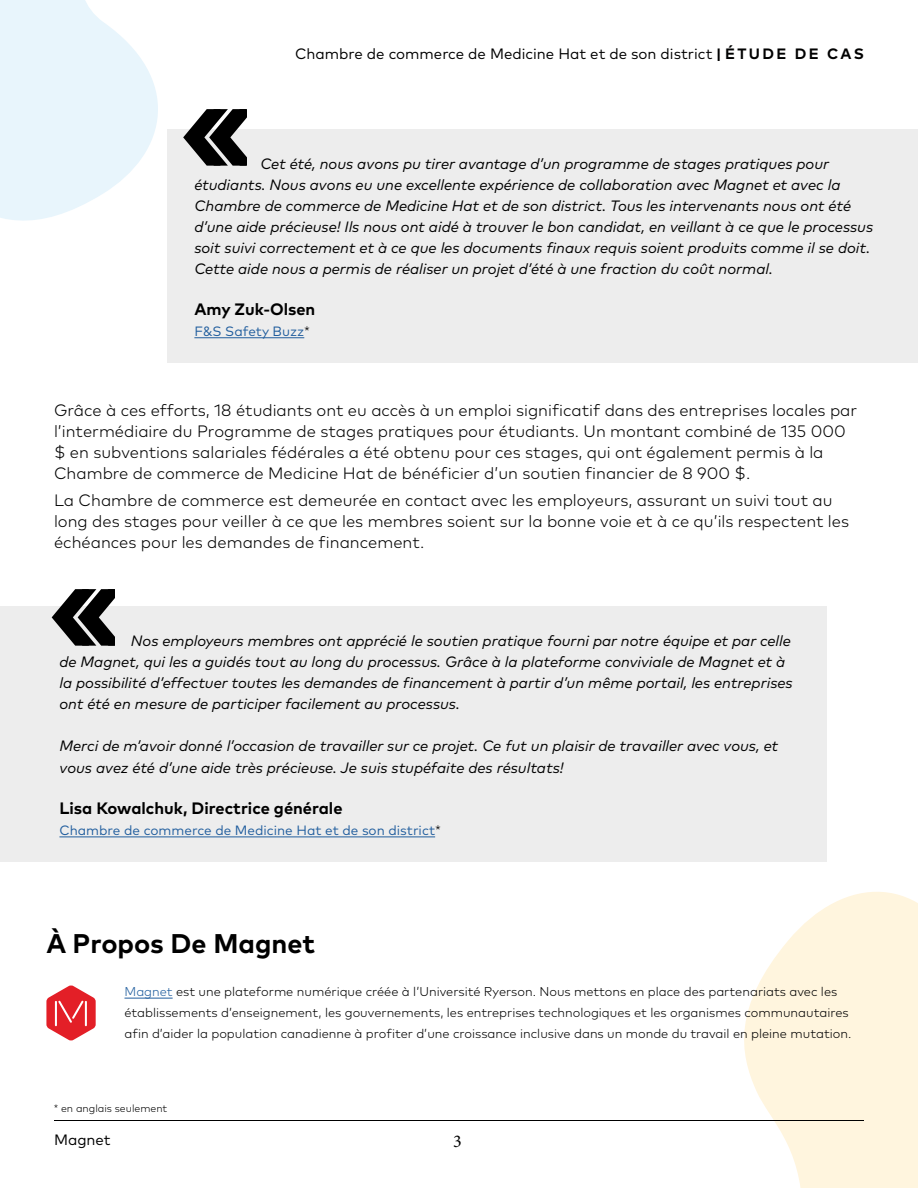
<style>
.page{position:relative;width:918px;height:1188px;background:#fff}
.page>*{position:absolute;margin:0;border:0;box-sizing:border-box;transform-origin:0 0}
.t1{font:700 27px "Mark Pro";color:#000}
.t2{font:18px "Minion Pro";color:#000}
.t3{font:300 16.5px/21px "Mark Pro";color:#000}
.t4{font:700 16.5px "Mark Pro";color:#000}
.t5{font:italic 15px/21px "Mark Pro";color:#000}
.t6{font:15px "Mark Pro";color:#000}
.t7{font:13.5px "Mark Pro";color:#215e9e}
.t8{font:300 12.75px/21px "Mark Pro";color:#000}
.t9{font:300 10.5px "Mark Pro";color:#000}
.s1{font-weight:700}
.s2{font-weight:700;color:#000101}
.s3{font-weight:300;color:#000}
.s4{color:#215e9e}
</style>
<div class="page">
<hr style="left:54px;top:1120px;width:810px;height:1px;background:#000">
<svg style="left:744px;top:892px;width:174px;height:296px;fill:#fff5de"></svg>
<div style="left:0;top:607px;width:826px;height:255px;background:#ededed"></div>
<hr style="left:59px;top:836px;width:376px;height:1px;background:#215e9e">
<svg style="left:52px;top:589px;width:63px;height:57px"></svg>
<hr style="left:124px;top:998px;width:49px;height:1px;background:#215e9e">
<div style="left:167px;top:130px;width:751px;height:233px;background:#ededed"></div>
<hr style="left:194px;top:337px;width:110px;height:1px;background:#215e9e">
<svg style="left:0;top:0;width:247px;height:221px"></svg>
<svg style="left:46px;top:985px;width:50px;height:56px"></svg>
<p class="t6" style="left:295px;top:42px;width:570px">Chambre de commerce de Medicine Hat et de son district <span class="s1">|</span> <span class="s2">É T U D E D E C A S</span></p>
<p class="t5" style="left:194px;top:152px;width:680px;text-indent:66px">Cet été, nous avons pu tirer avantage d’un programme de stages pratiques pour étudiants. Nous avons eu une excellente expérience de collaboration avec Magnet et avec la Chambre de commerce de Medicine Hat et de son district. Tous les intervenants nous ont été d’une aide précieuse! Ils nous ont aidé à trouver le bon candidat, en veillant à ce que le processus soit suivi correctement et à ce que les documents finaux requis soient produits comme il se doit.<br>Cette aide nous a permis de réaliser un projet d’été à une fraction du coût normal.</p>
<p class="t4" style="left:194px;top:297px;width:122px">Amy Zuk-Olsen</p>
<p class="t7" style="left:194px;top:321px;width:117px">F&amp;S Safety Buzz<span class="s3">*</span></p>
<p class="t3" style="left:54px;top:398px;width:805px">Grâce à ces efforts, 18 étudiants ont eu accès à un emploi significatif dans des entreprises locales par l’intermédiaire du Programme de stages pratiques pour étudiants. Un montant combiné de 135 000 $ en subventions salariales fédérales a été obtenu pour ces stages, qui ont également permis à la Chambre de commerce de Medicine Hat de bénéficier d’un soutien financier de 8 900 $.</p>
<p class="t3" style="left:54px;top:489px;width:797px">La Chambre de commerce est demeurée en contact avec les employeurs, assurant un suivi tout au long des stages pour veiller à ce que les membres soient sur la bonne voie et à ce qu’ils respectent les échéances pour les demandes de financement.</p>
<p class="t5" style="left:59px;top:629px;width:735px;text-indent:72px">Nos employeurs membres ont apprécié le soutien pratique fourni par notre équipe et par celle de Magnet, qui les a guidés tout au long du processus. Grâce à la plateforme conviviale de Magnet et à la possibilité d’effectuer toutes les demandes de financement à partir d’un même portail, les entreprises ont été en mesure de participer facilement au processus.</p>
<p class="t5" style="left:59px;top:734px;width:720px;line-height:21.6px">Merci de m’avoir donné l’occasion de travailler sur ce projet. Ce fut un plaisir de travailler avec vous, et vous avez été d’une aide très précieuse. Je suis stupéfaite des résultats!</p>
<p class="t4" style="left:59px;top:796px;width:285px">Lisa Kowalchuk, Directrice générale</p>
<p class="t7" style="left:59px;top:820px;width:383px">Chambre de commerce de Medicine Hat et de son district<span class="s3">*</span></p>
<h1 class="t1" style="left:46px;top:923px;width:270px">À Propos De Magnet</h1>
<p class="t8" style="left:124px;top:980px;width:728px"><span class="s4">Magnet</span> est une plateforme numérique créée à l’Université Ryerson. Nous mettons en place des partenariats avec les établissements d’enseignement, les gouvernements, les entreprises technologiques et les organismes communautaires afin d’aider la population canadienne à profiter d’une croissance inclusive dans un monde du travail en pleine mutation.</p>
<p class="t9" style="left:54px;top:1101px;width:115px">* en anglais seulement</p>
<p class="t6" style="left:54px;top:1129px;width:58px">Magnet</p>
<p class="t2" style="left:453px;top:1129px;width:10px">3</p>
</div>
